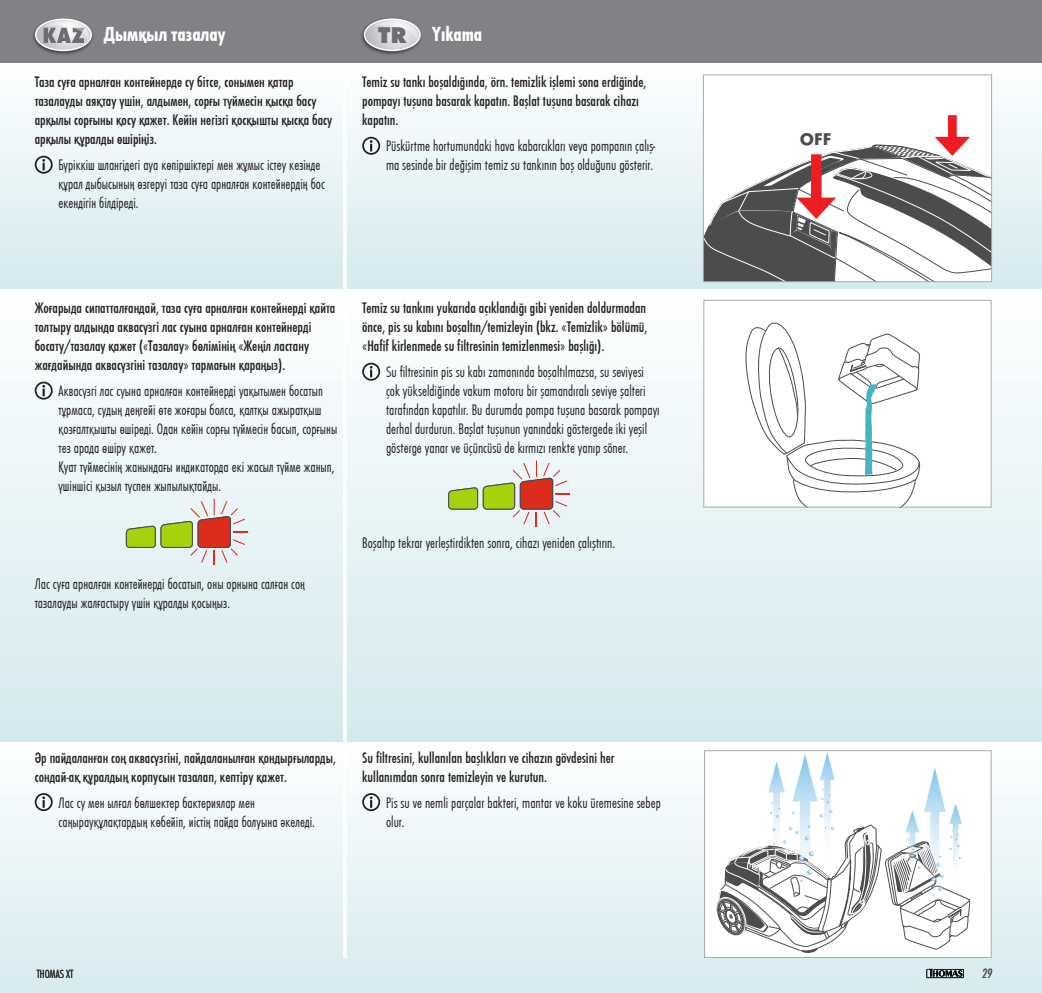
<style>
.page{position:relative;width:1042px;height:993px;background:#fff}
.page>*{position:absolute;margin:0;border:0;box-sizing:border-box;transform-origin:0 0}
.t1{font:800 23.62px "Function";color:#6c6d70}
.t2{font:700 21px "Futura Con";color:#fff}
._10_pt_Futura{font:700 17.5px "Futura";color:#4b4c4d}
._9_p_Fließtext{font:300 15.75px/18.9px "Futura Con";color:#231f20}
._9_p_Fließtext_mediu{font:500 15.75px/18.9px "Futura Con";color:#231f20}
.t3{font:14px "Futura Con Boo Obl";color:#57585a}
.t4{font:300 12.25px "Futura Con";color:#231f20}
</style>
<div class="page">
<div style="left:0;top:0;width:1042px;height:63px;background:#808285"></div>
<div style="left:0;top:741px;width:1042px;height:251px;background:linear-gradient(to bottom,#feffff,#d6eaef)"></div>
<div style="left:0;top:288px;width:1042px;height:453px;background:linear-gradient(to bottom,#feffff,#d4eaef)"></div>
<div style="left:0;top:63px;width:1042px;height:225px;background:linear-gradient(to bottom,#fefffe,#d4eaef)"></div>
<div style="left:31px;top:16px;width:64px;height:40px;background:#231f20;opacity:.75"></div>
<div style="left:35px;top:18px;width:57px;height:33px;border:1px solid #fff;border-radius:50%"></div>
<svg style="left:36px;top:19px;width:55px;height:31px;background:#b3b4b6"></svg>
<div style="left:360px;top:17px;width:64px;height:39px;background:#231f20;opacity:.75"></div>
<div style="left:364px;top:18px;width:57px;height:33px;border:1px solid #fff;border-radius:50%"></div>
<svg style="left:364px;top:19px;width:56px;height:31px;background:#cccdcf"></svg>
<div style="left:35px;top:156px;width:18px;height:18px;border:2px solid #231f20;border-radius:50%"></div>
<svg style="left:42px;top:159px;width:3px;height:11px"></svg>
<div style="left:35px;top:381px;width:18px;height:18px;border:2px solid #231f20;border-radius:50%"></div>
<svg style="left:42px;top:385px;width:3px;height:11px"></svg>
<svg style="left:125px;top:498px;width:122px;height:67px;background:#d5cdaf"></svg>
<div style="left:35px;top:792px;width:18px;height:18px;border:2px solid #231f20;border-radius:50%"></div>
<svg style="left:42px;top:796px;width:3px;height:11px"></svg>
<div style="left:362px;top:137px;width:18px;height:18px;border:2px solid #231f20;border-radius:50%"></div>
<svg style="left:370px;top:140px;width:2px;height:11px"></svg>
<div style="left:362px;top:362px;width:18px;height:18px;border:2px solid #231f20;border-radius:50%"></div>
<svg style="left:370px;top:366px;width:2px;height:11px"></svg>
<div style="left:362px;top:792px;width:18px;height:18px;border:2px solid #231f20;border-radius:50%"></div>
<svg style="left:370px;top:796px;width:2px;height:11px"></svg>
<svg style="left:447px;top:460px;width:122px;height:66px;background:#d7cdaf"></svg>
<div style="left:703px;top:75px;width:288px;height:206px;background:#fff"></div>
<div style="left:703px;top:74px;width:289px;height:208px;border:1px solid #a8a9ad"></div>
<div style="left:704px;top:300px;width:287px;height:207px;background:#fff"></div>
<svg style="left:745px;top:322px;width:176px;height:183px"></svg>
<div style="left:703px;top:300px;width:288px;height:207px;border:1px solid #a8a9ad"></div>
<div style="left:704px;top:750px;width:287px;height:207px;background:#fff"></div>
<svg style="left:716px;top:752px;width:254px;height:200px"></svg>
<div style="left:704px;top:750px;width:287px;height:207px;border:1px solid #a8a9ad"></div>
<div style="left:948px;top:115px;width:9px;height:29px;background:#ee1d23"></div>
<svg style="left:703px;top:134px;width:288px;height:147px"></svg>
<hr style="left:343px;top:74px;width:4px;height:883px;background:#fff">
<svg style="left:926px;top:968px;width:38px;height:9px"></svg>
<p class="t2" style="left:104px;top:19px;width:123px">Дымқыл тазалау</p>
<p class="_9_p_Fließtext_mediu" style="left:35px;top:72px;width:299px">Таза суға арналған контейнерде су бітсе, сонымен қатар тазалауды аяқтау үшін, алдымен, сорғы түймесін қысқа басу арқылы сорғыны қосу қажет. Кейін негізгі қосқышты қысқа басу арқылы құралды өшіріңіз.</p>
<p class="_9_p_Fließtext" style="left:59px;top:155px;width:268px">Бүріккіш шлангідегі ауа көпіршіктері мен жұмыс істеу кезінде құрал дыбысының өзгеруі таза суға арналған контейнердің бос екендігін білдіреді.</p>
<h1 class="t1" style="left:378px;top:21px;width:31px">TR</h1>
<p class="t2" style="left:432px;top:19px;width:52px">Yıkama</p>
<p class="_9_p_Fließtext_mediu" style="left:362px;top:72px;width:286px">Temiz su tankı boşaldığında, örn. temizlik işlemi sona erdiğinde, pompayı tuşuna basarak kapatın. Başlat tuşuna basarak cihazı kapatın.</p>
<p class="_9_p_Fließtext" style="left:386px;top:136px;width:271px">Püskürtme hortumundaki hava kabarcıkları veya pompanın çalış&shy;ma sesinde bir değişim temiz su tankının boş olduğunu gösterir.</p>
<p class="_9_p_Fließtext_mediu" style="left:35px;top:298px;width:302px">Жоғарыда сипатталғандай, таза суға арналған контейнерді қайта толтыру алдында аквасүзгі лас суына арналған контейнерді босату/тазалау қажет («Тазалау» бөлімінің «Жеңіл ластану жағдайында аквасүзгіні тазалау» тармағын қараңыз).</p>
<p class="_9_p_Fließtext" style="left:59px;top:380px;width:280px">Аквасүзгі лас суына арналған контейнерді уақытымен босатып тұрмаса, судың деңгейі өте жоғары болса, қалтқы ажыратқыш қозғалтқышты өшіреді. Одан кейін сорғы түймесін басып, сорғыны тез арада өшіру қажет.<br>Қуат түймесінің жанындағы индикаторда екі жасыл түйме жанып, үшіншісі қызыл түспен жыпылықтайды.</p>
<p class="_9_p_Fließtext" style="left:35px;top:573px;width:272px">Лас суға арналған контейнерді босатып, оны орнына салған соң тазалауды жалғастыру үшін құралды қосыңыз.</p>
<p class="_9_p_Fließtext_mediu" style="left:362px;top:298px;width:287px;text-align:justify">Temiz su tankını yukarıda açıklandığı gibi yeniden doldurmadan önce, pis su kabını boşaltın/temizleyin (bkz. «Temizlik» bölümü, «Hafif kirlenmede su filtresinin temizlenmesi» başlığı).</p>
<p class="_9_p_Fließtext" style="left:386px;top:362px;width:275px">Su filtresinin pis su kabı zamanında boşaltılmazsa, su seviyesi çok yükseldiğinde vakum motoru bir şamandıralı seviye şalteri tarafından kapatılır. Bu durumda pompa tuşuna basarak pompayı derhal durdurun. Başlat tuşunun yanındaki göstergede iki yeşil gösterge yanar ve üçüncüsü de kırmızı renkte yanıp söner.</p>
<p class="_9_p_Fließtext" style="left:362px;top:533px;width:255px">Boşaltıp tekrar yerleştirdikten sonra, cihazı yeniden çalıştırın.</p>
<p class="_9_p_Fließtext_mediu" style="left:35px;top:747px;width:303px">Әр пайдаланған соң аквасүзгіні, пайдаланылған қондырғыларды, сондай-ақ құралдың корпусын тазалап, кептіру қажет.</p>
<p class="_9_p_Fließtext" style="left:59px;top:792px;width:258px">Лас су мен ылғал бөлшектер бактериялар мен саңырауқұлақтардың көбейіп, иістің пайда болуына әкеледі.</p>
<p class="_9_p_Fließtext_mediu" style="left:362px;top:747px;width:254px">Su filtresini, kullanılan başlıkları ve cihazın gövdesini her kullanımdan sonra temizleyin ve kurutun.</p>
<p class="_9_p_Fließtext" style="left:386px;top:792px;width:276px">Pis su ve nemli parçalar bakteri, mantar ve koku üremesine sebep olur.</p>
<p class="_10_pt_Futura" style="left:800px;top:126px;width:33px">OFF</p>
<p class="t4" style="left:37px;top:965px;width:38px">THOMAS XT</p>
<p class="t3" style="left:982px;top:963px;width:12px">29</p>
</div>
